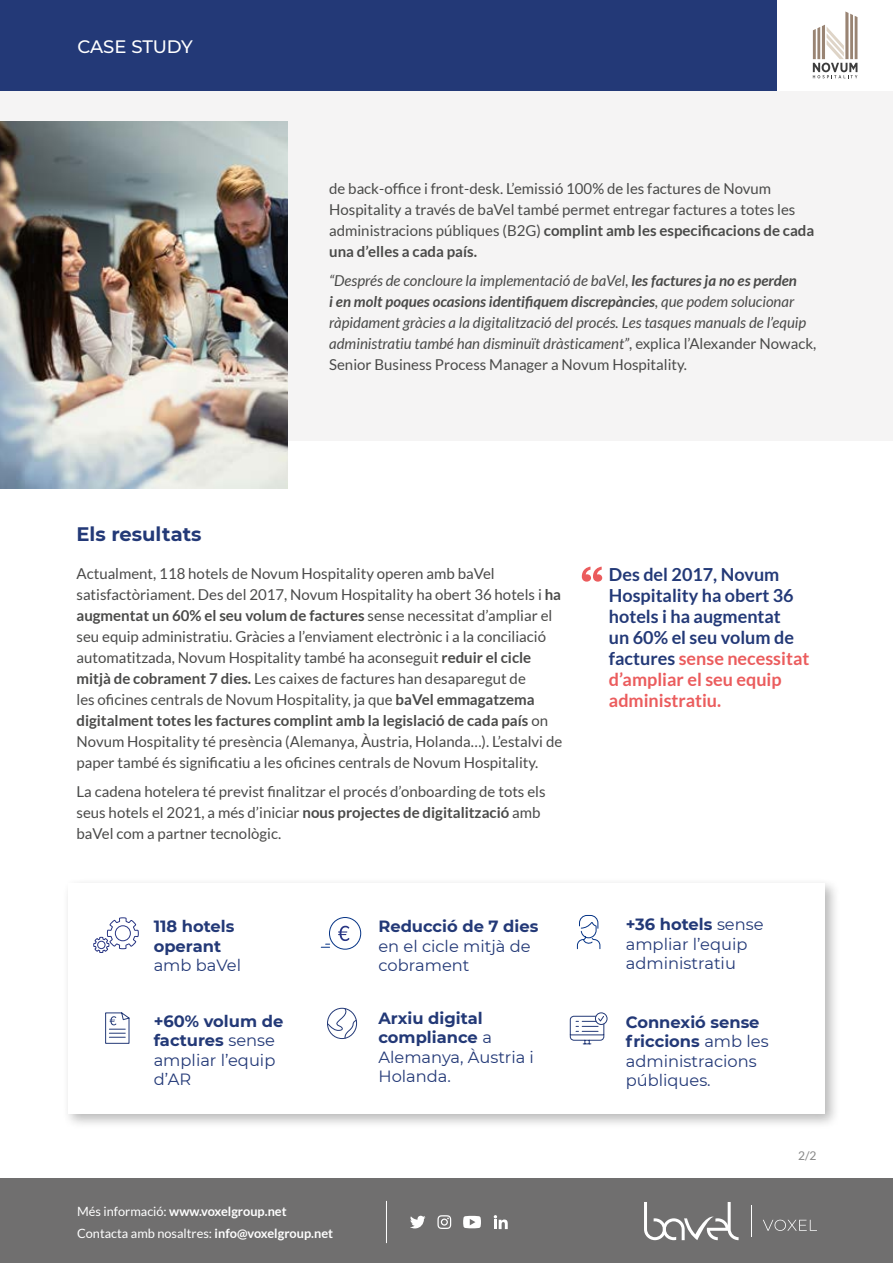
<style>
.page{position:relative;width:893px;height:1263px;background:#fff}
.page>*{position:absolute;margin:0;border:0;box-sizing:border-box;transform-origin:0 0}
.t1{font:700 19.5px "Montserrat";color:#233977}
.t2{font:700 18px/21px "Lato";color:#233977}
.t3{font:500 18px "Montserrat";letter-spacing:-.01em;color:#fff}
.t4{font:16.35px/19.5px "Montserrat";color:#233977}
.t5{font:700 16.35px/19.5px "Montserrat";color:#233977}
.t6{font:15px/21px "Lato";color:#4a4a49}
.t7{font:italic 15px/21px "Lato";color:#4a4a49}
.t8{font:700 12.75px/22.5px "Lato";color:#fff}
.t9{font:12px "Lato";color:#878787}
.s1{font-weight:700}
.s2{font-style:normal}
.s3{font-weight:400}
.s4{color:#eb5c5d}
</style>
<div class="page">
<div style="left:62px;top:878px;width:778px;height:252px;background:#000;opacity:.28"></div>
<div style="left:68px;top:883px;width:757px;height:231px;background:#fff"></div>
<div style="left:0;top:85px;width:893px;height:355px;background:#f5f4f4"></div>
<div style="left:0;top:1179px;width:893px;height:84px;background:#706f6f"></div>
<svg style="left:494px;top:1215px;width:14px;height:14px"></svg>
<svg style="left:410px;top:1216px;width:15px;height:12px"></svg>
<svg style="left:437px;top:1215px;width:14px;height:14px"></svg>
<svg style="left:463px;top:1216px;width:18px;height:12px"></svg>
<hr style="left:386px;top:1201px;width:1px;height:42px;background:#fff">
<div style="left:329px;top:917px;width:32px;height:32px;border:1px solid #053385;border-radius:50%"></div>
<svg style="left:338px;top:926px;width:12px;height:15px"></svg>
<svg style="left:321px;top:944px;width:9px;height:4px"></svg>
<svg style="left:105px;top:1012px;width:25px;height:32px"></svg>
<svg style="left:93px;top:917px;width:46px;height:36px"></svg>
<svg style="left:327px;top:1007px;width:30px;height:32px"></svg>
<div style="left:327px;top:1008px;width:30px;height:31px;border:1px solid #233977;border-radius:50%"></div>
<svg style="left:577px;top:915px;width:24px;height:34px"></svg>
<svg style="left:582px;top:567px;width:20px;height:15px"></svg>
<div style="left:0;top:0;width:893px;height:90px;background:#233977"></div>
<img style="left:0;top:121px;width:288px;height:367px">
<svg style="left:569px;top:1012px;width:39px;height:33px"></svg>
<div style="left:777px;top:0;width:116px;height:90px;background:#fff"></div>
<svg style="left:813px;top:11px;width:44px;height:67px"></svg>
<svg style="left:763px;top:1220px;width:54px;height:11px"></svg>
<hr style="left:751px;top:1205px;width:1px;height:32px;background:#fff">
<svg style="left:644px;top:1202px;width:95px;height:38px"></svg>
<p class="t3" style="left:77px;top:34px;width:117px">CASE STUDY</p>
<p class="t6" style="left:329px;top:178px;width:487px">de back-office i front-desk. L’emissió 100% de les factures de Novum Hospitality a través de baVel també permet entregar factures a totes les administracions públiques (B2G) <span class="s1">complint amb les especificacions de cada una d’elles a cada país.</span></p>
<p class="t7" style="left:329px;top:271px;width:489px">“Després de concloure la implementació de baVel, <span class="s1">les factures ja no es perden<br>i en molt poques ocasions identifiquem discrepàncies</span>, que podem solucionar ràpidament gràcies a la digitalització del procés. Les tasques manuals de l’equip administratiu també han disminuït dràsticament”<span class="s2">, explica l’Alexander Nowack, Senior Business Process Manager a Novum Hospitality.</span></p>
<h1 class="t1" style="left:77px;top:520px;width:127px">Els resultats</h1>
<p class="t6" style="left:77px;top:563px;width:487px">Actualment, 118 hotels de Novum Hospitality operen amb baVel satisfactòriament. Des del 2017, Novum Hospitality ha obert 36 hotels i <span class="s1">ha augmentat un 60% el seu volum de factures</span> sense necessitat d’ampliar el seu equip administratiu. Gràcies a l’enviament electrònic i a la conciliació automatitzada, Novum Hospitality també ha aconseguit <span class="s1">reduir el cicle mitjà de cobrament 7 dies.</span> Les caixes de factures han desaparegut de<br>les oficines centrals de Novum Hospitality, ja que <span class="s1">baVel emmagatzema digitalment totes les factures complint amb la legislació de cada país</span> on Novum Hospitality té presència (Alemanya, Àustria, Holanda…). L’estalvi de paper també és significatiu a les oficines centrals de Novum Hospitality.</p>
<p class="t6" style="left:77px;top:781px;width:470px">La cadena hotelera té previst finalitzar el procés d’onboarding de tots els seus hotels el 2021, a més d’iniciar <span class="s1">nous projectes de digitalització</span> amb baVel com a partner tecnològic.</p>
<p class="t5" style="left:154px;top:916px;width:82px">118 hotels operant</p>
<p class="t4" style="left:154px;top:955px;width:89px">amb baVel</p>
<p class="t4" style="left:154px;top:1011px;width:131px"><span class="s1">+60% volum de factures</span> sense ampliar l’equip d’AR</p>
<p class="t5" style="left:378px;top:916px;width:161px">Reducció de 7 dies</p>
<p class="t4" style="left:378px;top:935px;width:154px">en el cicle mitjà de cobrament</p>
<p class="t4" style="left:378px;top:1007px;width:157px"><span class="s1">Arxiu digital compliance</span> a<br>Alemanya, Àustria i<br>Holanda.</p>
<p class="t8" style="left:77px;top:1199px;width:257px"><span class="s3">Més informació:</span> www.voxelgroup.net<br><span class="s3">Contacta amb nosaltres:</span> info@voxelgroup.net</p>
<p class="t2" style="left:609px;top:564px;width:202px">Des del 2017, Novum<br>Hospitality ha obert 36 hotels i ha augmentat<br>un 60% el seu volum de factures <span class="s4">sense necessitat d’ampliar el seu equip administratiu.</span></p>
<p class="t4" style="left:626px;top:914px;width:139px"><span class="s1">+36 hotels</span> sense ampliar l’equip administratiu</p>
<p class="t4" style="left:626px;top:1012px;width:144px"><span class="s1">Connexió sense friccions</span> amb les administracions públiques.</p>
<p class="t9" style="left:798px;top:1149px;width:20px">2/2</p>
</div>
